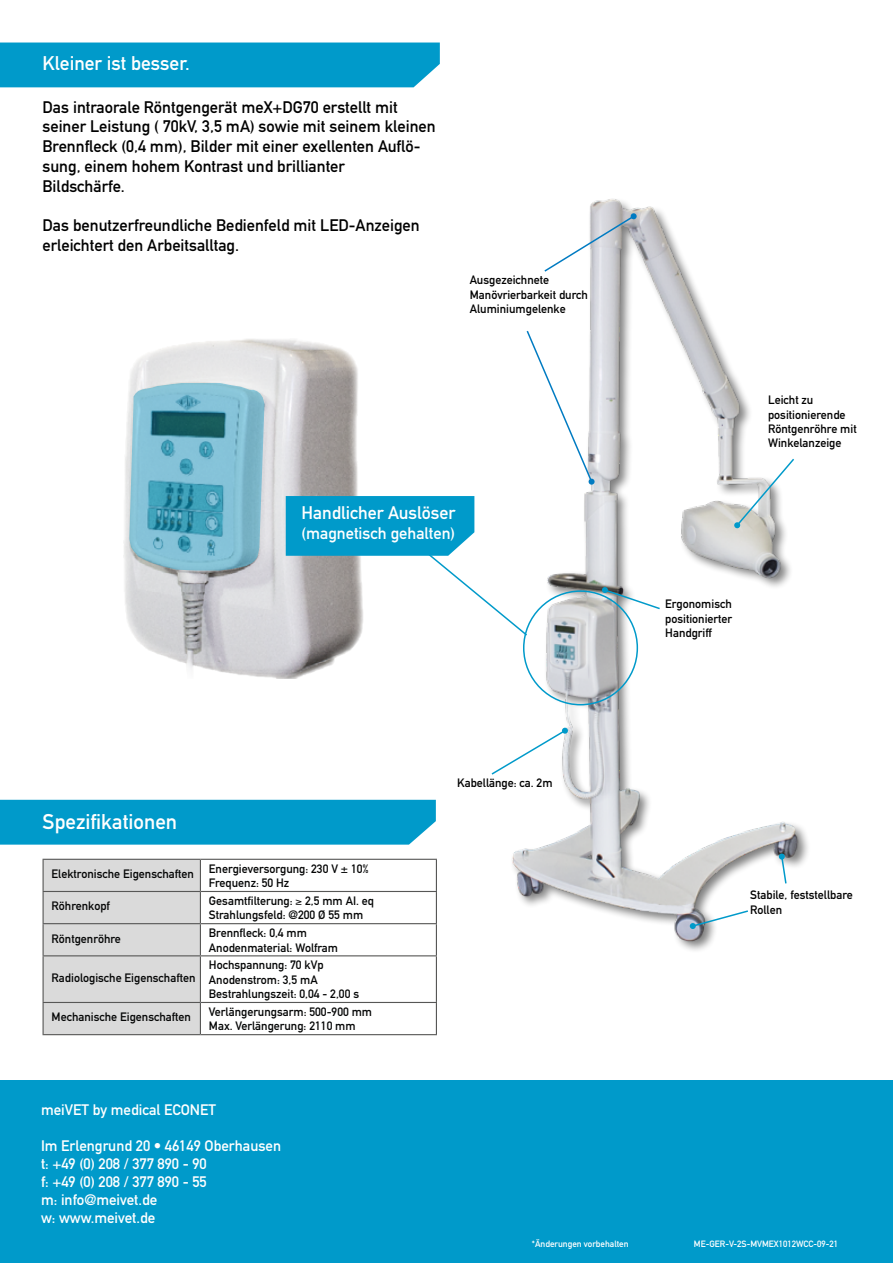
<style>
.page{position:relative;width:893px;height:1263px;background:#fff}
.page>*{position:absolute;margin:0;border:0;box-sizing:border-box;transform-origin:0 0}
.t1{font:700 21px "DIN Alternate";color:#fff}
.t2{font:700 19.5px "DIN Alternate";color:#fff}
.t3{font:700 18px "DIN Alternate";color:#fff}
.t4{font:700 16.5px/19.8px "DIN Alternate";color:#000}
.t5{font:700 16.5px "DIN Alternate";color:#fff}
.t6{font:700 15px/18px "DIN Alternate";color:#fff}
.t7{font:700 12px/14.4px "DIN Alternate";color:#040505}
.t8{font:700 12px/14.4px "DIN Alternate";color:#000}
.t9{font:700 9px "DIN Alternate";color:#fff}
</style>
<div class="page">
<div style="left:0;top:43px;width:440px;height:44px;background:#009aca"></div>
<div style="left:0;top:1080px;width:893px;height:183px;background:#009aca"></div>
<div style="left:44px;top:860px;width:156px;height:174px;background:#dadada"></div>
<hr style="left:43px;top:859px;width:157px;height:1px;background:#575756">
<hr style="left:200px;top:859px;width:237px;height:1px;background:#575756">
<hr style="left:43px;top:860px;width:1px;height:31px;background:#575756">
<hr style="left:200px;top:860px;width:1px;height:31px;background:#575756">
<hr style="left:436px;top:860px;width:1px;height:31px;background:#575756">
<hr style="left:43px;top:891px;width:157px;height:1px;background:#575756">
<hr style="left:43px;top:892px;width:1px;height:31px;background:#575756">
<hr style="left:200px;top:891px;width:237px;height:1px;background:#575756">
<hr style="left:200px;top:892px;width:1px;height:31px;background:#575756">
<hr style="left:436px;top:892px;width:1px;height:31px;background:#575756">
<hr style="left:43px;top:923px;width:157px;height:1px;background:#575756">
<hr style="left:43px;top:924px;width:1px;height:31px;background:#575756">
<hr style="left:200px;top:923px;width:237px;height:1px;background:#575756">
<hr style="left:200px;top:924px;width:1px;height:31px;background:#575756">
<hr style="left:436px;top:924px;width:1px;height:31px;background:#575756">
<hr style="left:43px;top:955px;width:157px;height:1px;background:#575756">
<hr style="left:43px;top:956px;width:1px;height:46px;background:#575756">
<hr style="left:200px;top:955px;width:237px;height:1px;background:#575756">
<hr style="left:200px;top:956px;width:1px;height:46px;background:#575756">
<hr style="left:436px;top:956px;width:1px;height:46px;background:#575756">
<hr style="left:43px;top:1002px;width:157px;height:1px;background:#575756">
<hr style="left:43px;top:1003px;width:1px;height:31px;background:#575756">
<hr style="left:200px;top:1002px;width:237px;height:1px;background:#575756">
<hr style="left:200px;top:1003px;width:1px;height:31px;background:#575756">
<hr style="left:436px;top:1003px;width:1px;height:31px;background:#575756">
<hr style="left:43px;top:1034px;width:157px;height:1px;background:#575756">
<hr style="left:200px;top:1034px;width:237px;height:1px;background:#575756">
<img style="left:512px;top:199px;width:296px;height:749px">
<svg style="left:491px;top:728px;width:77px;height:48px"></svg>
<svg style="left:543px;top:213px;width:94px;height:60px"></svg>
<svg style="left:525px;top:329px;width:70px;height:156px"></svg>
<svg style="left:602px;top:587px;width:59px;height:23px"></svg>
<svg style="left:779px;top:853px;width:9px;height:32px"></svg>
<svg style="left:690px;top:909px;width:60px;height:20px"></svg>
<svg style="left:734px;top:457px;width:62px;height:71px"></svg>
<img style="left:123px;top:339px;width:237px;height:339px">
<div style="left:523px;top:590px;width:115px;height:115px;border:2px solid #009aca;border-radius:50%"></div>
<svg style="left:129px;top:383px;width:135px;height:187px;background:#73b2c5"></svg>
<div style="left:0;top:800px;width:436px;height:45px;background:#009aca"></div>
<svg style="left:286px;top:496px;width:243px;height:141px"></svg>
<h2 class="t2" style="left:43px;top:48px;width:149px">Kleiner ist besser.</h2>
<h3 class="t4" style="left:43px;top:96px;width:395px">Das intraorale Röntgengerät meX+DG70 erstellt mit seiner Leistung ( 70kV, 3,5 mA) sowie mit seinem kleinen Brennfleck (0,4 mm), Bilder mit einer exellenten Auflö&shy;sung, einem hohem Kontrast und brillianter<br>Bildschärfe.</h3>
<h3 class="t4" style="left:43px;top:215px;width:379px">Das benutzerfreundliche Bedienfeld mit LED-Anzeigen erleichtert den Arbeitsalltag.</h3>
<p class="t8" style="left:470px;top:272px;width:120px">Ausgezeichnete<br>Manövrierbarkeit durch<br>Aluminiumgelenke</p>
<h3 class="t3" style="left:301px;top:499px;width:155px">Handlicher Auslöser</h3>
<h3 class="t5" style="left:301px;top:521px;width:155px">(magnetisch gehalten)</h3>
<p class="t8" style="left:768px;top:392px;width:90px">Leicht zu positionierende<br>Röntgenröhre mit<br>Winkelanzeige</p>
<p class="t8" style="left:665px;top:596px;width:69px;text-align:justify">Ergonomisch positionierter Handgriff</p>
<h1 class="t1" style="left:43px;top:806px;width:136px">Spezifikationen</h1>
<p class="t7" style="left:209px;top:865px;width:161px;line-height:11.7px;text-indent:-157px">Elektronische Eigenschaften Energieversorgung: 230 V ± 10%<br>Frequenz: 50 Hz</p>
<p class="t7" style="left:52px;top:898px;width:60px">Röhrenkopf</p>
<p class="t7" style="left:209px;top:893px;width:167px">Gesamtfilterung: ≥ 2,5 mm AI. eq<br>Strahlungsfeld: @200 Ø 55 mm</p>
<p class="t7" style="left:52px;top:930px;width:71px">Röntgenröhre</p>
<p class="t7" style="left:209px;top:925px;width:131px">Brennfleck: 0,4 mm<br>Anodenmaterial: Wolfram</p>
<p class="t7" style="left:52px;top:970px;width:145px">Radiologische Eigenschaften</p>
<p class="t7" style="left:209px;top:957px;width:152px">Hochspannung: 70 kVp<br>Anodenstrom: 3,5 mA<br>Bestrahlungszeit: 0,04 - 2,00 s</p>
<p class="t7" style="left:52px;top:1009px;width:141px">Mechanische Eigenschaften</p>
<p class="t7" style="left:209px;top:1004px;width:165px">Verlängerungsarm: 500-900 mm<br>Max. Verlängerung: 2110 mm</p>
<p class="t6" style="left:41px;top:1100px;width:176px">meiVET by medical ECONET</p>
<p class="t6" style="left:41px;top:1136px;width:242px">Im Erlengrund 20 • 46149 Oberhausen t: +49 (0) 208 / 377 890 - 90<br>f: +49 (0) 208 / 377 890 - 55<br>m: info@meivet.de<br>w: www.meivet.de</p>
<p class="t8" style="left:457px;top:774px;width:97px">Kabellänge: ca. 2m</p>
<p class="t8" style="left:750px;top:887px;width:104px">Stabile, feststellbare<br>Rollen</p>
<p class="t9" style="left:532px;top:1237px;width:98px">*Änderungen vorbehalten</p>
<p class="t9" style="left:694px;top:1237px;width:146px">ME-GER-V-2S-MVMEX1012WCC-09-21</p>
</div>
